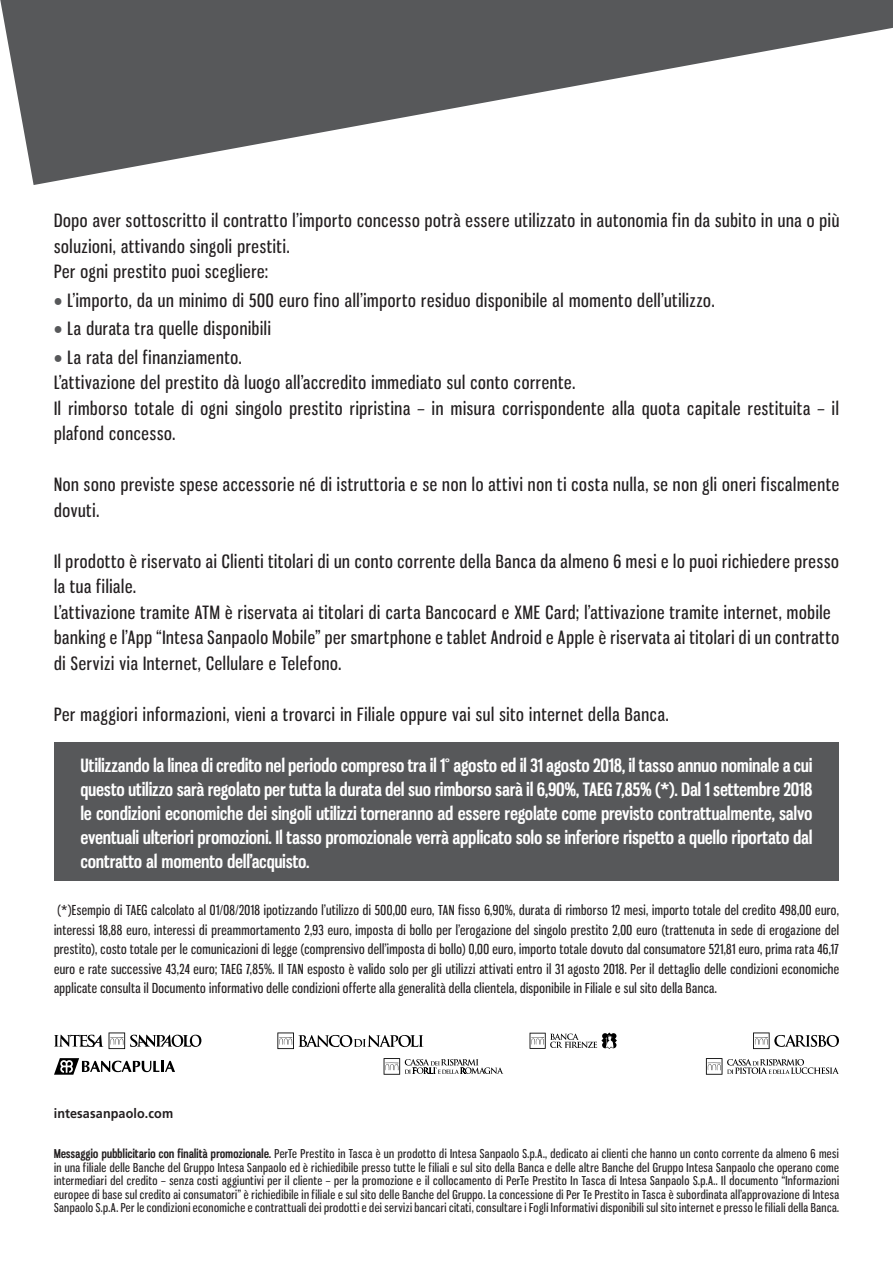
<style>
.page{position:relative;width:893px;height:1263px;background:#fff}
.page>*{position:absolute;margin:0;border:0;box-sizing:border-box;transform-origin:0 0}
.t1{font:18px/25.5px "Gnuolane";letter-spacing:.04em;color:#231f20}
.t2{font:700 18px/24px "Gnuolane";letter-spacing:.025em;color:#fff;text-align:justify}
.t3{font:13.5px/19.5px "Gnuolane";letter-spacing:.03em;color:#231f20;text-align:justify;scale:.96 1}
.t4{font:700 13.35px "Frutiger LT Std";letter-spacing:.01em;color:#231f20;scale:.94 1}
.t5{font:12px/13.5px "Gnuolane";letter-spacing:.035em;color:#231f20;text-align:justify}
.s1{font-size:24px;color:#57585a}
.s2{font-weight:700}
</style>
<div class="page">
<svg style="left:0;top:0;width:893px;height:185px;fill:#57585a"></svg>
<div style="left:54px;top:742px;width:785px;height:139px;background:#57585a"></div>
<svg style="left:277px;top:1032px;width:147px;height:17px"></svg>
<svg style="left:54px;top:1034px;width:49px;height:13px"></svg>
<svg style="left:109px;top:1032px;width:92px;height:17px"></svg>
<svg style="left:530px;top:1032px;width:87px;height:17px"></svg>
<svg style="left:753px;top:1032px;width:86px;height:17px"></svg>
<svg style="left:384px;top:1058px;width:119px;height:17px"></svg>
<svg style="left:706px;top:1058px;width:133px;height:17px"></svg>
<svg style="left:54px;top:1058px;width:121px;height:17px"></svg>
<p class="t1" style="left:54px;top:206px;width:787px">Dopo aver sottoscritto il contratto l’importo concesso potrà essere utilizzato in autonomia fin da subito in una o più soluzioni, attivando singoli prestiti.</p>
<p class="t1" style="left:54px;top:257px;width:216px">Per ogni prestito puoi scegliere:</p>
<p class="t1" style="left:54px;top:286px;width:662px"><span class="s1">•</span> L’importo, da un minimo di 500 euro fino all’importo residuo disponibile al momento dell’utilizzo.</p>
<p class="t1" style="left:54px;top:314px;width:218px"><span class="s1">•</span> La durata tra quelle disponibili</p>
<p class="t1" style="left:54px;top:343px;width:189px"><span class="s1">•</span> La rata del finanziamento.</p>
<p class="t1" style="left:54px;top:368px;width:523px">L’attivazione del prestito dà luogo all’accredito immediato sul conto corrente.</p>
<p class="t1" style="left:54px;top:394px;width:786px">Il rimborso totale di ogni singolo prestito ripristina – in misura corrispondente alla quota capitale restituita – il plafond concesso.</p>
<p class="t1" style="left:54px;top:470px;width:787px">Non sono previste spese accessorie né di istruttoria e se non lo attivi non ti costa nulla, se non gli oneri fiscalmente</p>
<p class="t1" style="left:54px;top:496px;width:47px">dovuti.</p>
<p class="t1" style="left:54px;top:547px;width:786px">Il prodotto è riservato ai Clienti titolari di un conto corrente della Banca da almeno 6 mesi e lo puoi richiedere presso</p>
<p class="t1" style="left:54px;top:572px;width:83px">la tua filiale.</p>
<p class="t1" style="left:54px;top:598px;width:778px">L’attivazione tramite ATM è riservata ai titolari di carta Bancocard e XME Card; l’attivazione tramite internet, mobile</p>
<p class="t1" style="left:54px;top:623px;width:787px">banking e l’App “Intesa Sanpaolo Mobile” per smartphone e tablet Android e Apple è riservata ai titolari di un contratto di Servizi via Internet, Cellulare e Telefono.</p>
<p class="t1" style="left:54px;top:700px;width:616px">Per maggiori informazioni, vieni a trovarci in Filiale oppure vai sul sito internet della Banca.</p>
<p class="t2" style="left:81px;top:752px;width:733px">Utilizzando la linea di credito nel periodo compreso tra il 1° agosto ed il 31 agosto 2018, il tasso annuo nominale a cui questo utilizzo sarà regolato per tutta la durata del suo rimborso sarà il 6,90%, TAEG 7,85% (*). Dal 1 settembre 2018 le condizioni economiche dei singoli utilizzi torneranno ad essere regolate come previsto contrattualmente, salvo eventuali ulteriori promozioni. Il tasso promozionale verrà applicato solo se inferiore rispetto a quello riportato dal contratto al momento dell’acquisto.</p>
<p class="t3" style="left:54px;top:900px;width:819px">(*)Esempio di TAEG calcolato al 01/08/2018 ipotizzando l’utilizzo di 500,00 euro, TAN fisso 6,90%, durata di rimborso 12 mesi, importo totale del credito 498,00 euro, interessi 18,88 euro, interessi di preammortamento 2,93 euro, imposta di bollo per l’erogazione del singolo prestito 2,00 euro (trattenuta in sede di erogazione del prestito), costo totale per le comunicazioni di legge (comprensivo dell’imposta di bollo) 0,00 euro, importo totale dovuto dal consumatore 521,81 euro, prima rata 46,17 euro e rate successive 43,24 euro; TAEG 7,85%. Il TAN esposto è valido solo per gli utilizzi attivati entro il 31 agosto 2018. Per il dettaglio delle condizioni economiche applicate consulta il Documento informativo delle condizioni offerte alla generalità della clientela, disponibile in Filiale e sul sito della Banca.</p>
<p class="t4" style="left:54px;top:1105px;width:129px">intesasanpaolo.com</p>
<p class="t5" style="left:54px;top:1146px;width:787px"><span class="s2">Messaggio pubblicitario con finalità promozionale.</span> PerTe Prestito in Tasca è un prodotto di Intesa Sanpaolo S.p.A., dedicato ai clienti che hanno un conto corrente da almeno 6 mesi in una filiale delle Banche del Gruppo Intesa Sanpaolo ed è richiedibile presso tutte le filiali e sul sito della Banca e delle altre Banche del Gruppo Intesa Sanpaolo che operano come intermediari del credito – senza costi aggiuntivi per il cliente – per la promozione e il collocamento di PerTe Prestito In Tasca di Intesa Sanpaolo S.p.A.. Il documento “Informazioni europee di base sul credito ai consumatori” è richiedibile in filiale e sul sito delle Banche del Gruppo. La concessione di Per Te Prestito in Tasca è subordinata all’approvazione di Intesa Sanpaolo S.p.A. Per le condizioni economiche e contrattuali dei prodotti e dei servizi bancari citati, consultare i Fogli Informativi disponibili sul sito internet e presso le filiali della Banca.</p>
</div>
